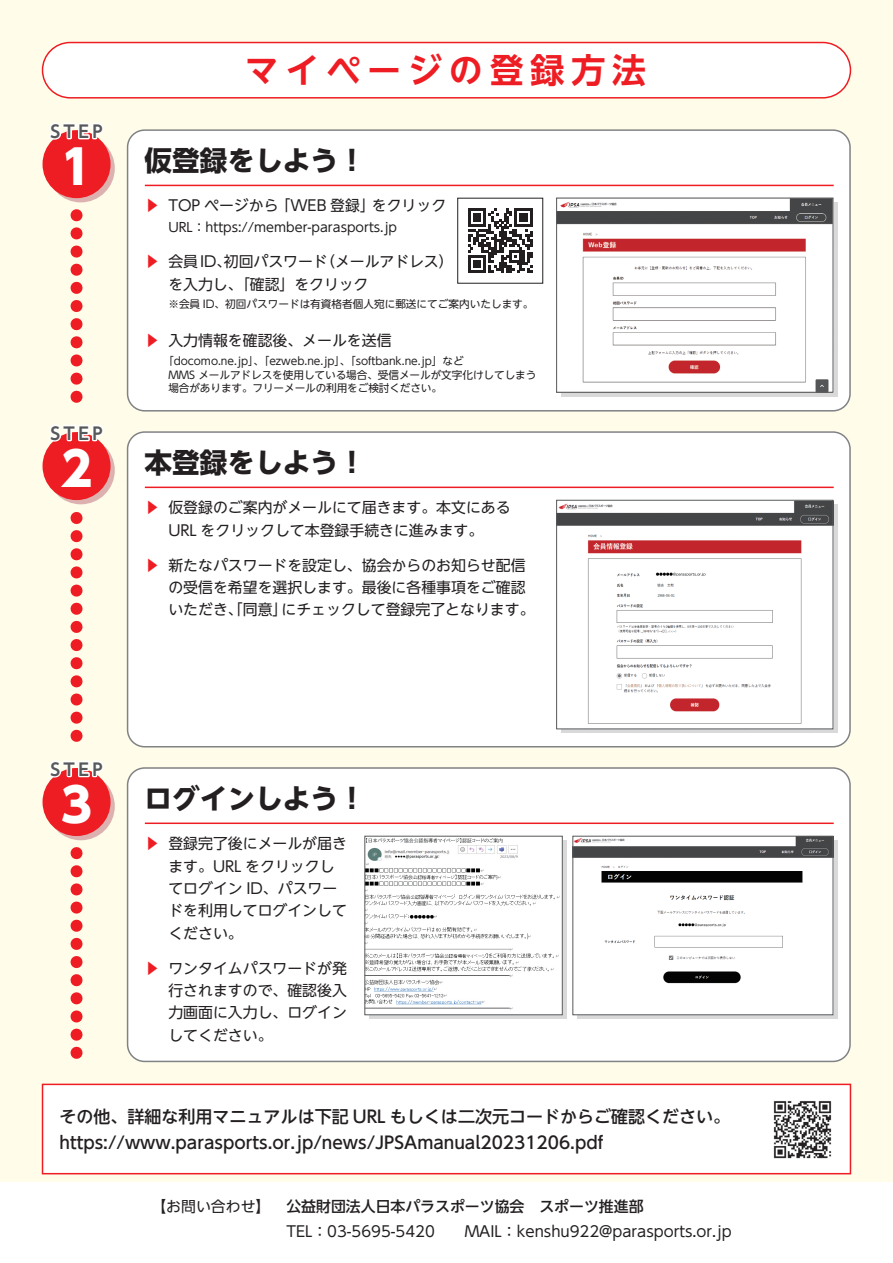
<style>
.page{position:relative;width:893px;height:1263px;background:#fffde9}
.page>*{position:absolute;margin:0;border:0;box-sizing:border-box;transform-origin:0 0}
.t1{font:800 46.8px "UD Shin Go NT Pr 6 N";color:#fff}
.t2{font:700 34.05px "UD Shin Go NT Pr 6 N De";letter-spacing:.2em;color:#ee1d23}
.t3{font:700 27.6px "UD Shin Go NT Pr 6 N";color:#231f20}
.t4{font:500 16.95px/25.5px "UD Shin Go NT Pr 6 N";color:#231f20}
.t5{font:700 16.95px "UD Shin Go NT Pr 6 N De";letter-spacing:.2em;color:#57585a}
.t6{font:14.85px/22.4px "UD Shin Go NT Pr 6 N";color:#231f20}
.t7{font:12.75px "UD Shin Go NT Pr 6 N";color:#231f20}
.t8{font:10.65px/13.8px "UD Shin Go NT Pr 6 N";letter-spacing:-.005em;color:#231f20}
.s1{color:#ee1d23}
.s2{font-weight:500}
</style>
<div class="page">
<div style="left:0;top:1182px;width:893px;height:81px;background:#fff"></div>
<div style="left:128px;top:130px;width:722px;height:281px;background:#fff;border-radius:17px"></div>
<div style="left:127px;top:129px;width:724px;height:282px;border:2px solid #808285;border-radius:17px"></div>
<div style="left:128px;top:432px;width:722px;height:315px;background:#fff;border-radius:17px"></div>
<div style="left:127px;top:431px;width:724px;height:316px;border:2px solid #808285;border-radius:17px"></div>
<div style="left:128px;top:768px;width:722px;height:293px;background:#fff;border-radius:17px"></div>
<div style="left:127px;top:767px;width:724px;height:295px;border:2px solid #808285;border-radius:17px"></div>
<div style="left:43px;top:1084px;width:807px;height:90px;background:#fff"></div>
<div style="left:42px;top:1084px;width:809px;height:90px;border:2px solid #ee1d23"></div>
<hr style="left:145px;top:185px;width:689px;height:1px;background:#ee1d23">
<div style="left:43px;top:43px;width:807px;height:55px;background:#fff;border-radius:28px"></div>
<div style="left:42px;top:42px;width:809px;height:57px;border:2px solid #ee1d23;border-radius:28px"></div>
<svg style="left:47px;top:134px;width:68px;height:68px"></svg>
<div style="left:43px;top:130px;width:68px;height:68px;background:#ee1d23;border-radius:50%"></div>
<svg style="left:49px;top:123px;width:55px;height:18px"></svg>
<svg style="left:47px;top:436px;width:68px;height:68px"></svg>
<div style="left:43px;top:432px;width:68px;height:68px;background:#ee1d23;border-radius:50%"></div>
<svg style="left:49px;top:424px;width:55px;height:19px"></svg>
<svg style="left:47px;top:772px;width:68px;height:68px"></svg>
<div style="left:43px;top:768px;width:68px;height:68px;background:#ee1d23;border-radius:50%"></div>
<svg style="left:49px;top:760px;width:55px;height:19px"></svg>
<svg style="left:71px;top:215px;width:12px;height:188px"></svg>
<hr style="left:145px;top:487px;width:689px;height:1px;background:#ee1d23">
<svg style="left:71px;top:518px;width:12px;height:224px"></svg>
<hr style="left:145px;top:822px;width:689px;height:2px;background:#ee1d23">
<svg style="left:71px;top:853px;width:12px;height:206px"></svg>
<svg style="left:561px;top:202px;width:276px;height:194px;background:#d2d2d3"></svg>
<svg style="left:561px;top:504px;width:276px;height:229px;background:#cacbcc"></svg>
<svg style="left:577px;top:840px;width:260px;height:179px;background:#cdcdce"></svg>
<img style="left:558px;top:200px;width:273px;height:191px">
<img style="left:558px;top:502px;width:273px;height:225px">
<img style="left:574px;top:838px;width:257px;height:175px">
<div style="left:457px;top:198px;width:86px;height:85px;border:1px solid #231f20"></div>
<svg style="left:468px;top:208px;width:64px;height:65px"></svg>
<div style="left:556px;top:198px;width:277px;height:195px;border:1px solid #57585a"></div>
<div style="left:556px;top:500px;width:277px;height:229px;border:1px solid #57585a"></div>
<div style="left:572px;top:836px;width:261px;height:179px;border:1px solid #57585a"></div>
<div style="left:369px;top:840px;width:198px;height:179px;background:linear-gradient(to right,#d9d9da,#d9d9da)"></div>
<img style="left:366px;top:838px;width:195px;height:175px">
<div style="left:364px;top:836px;width:199px;height:179px;border:1px solid #57585a"></div>
<img style="left:773px;top:1101px;width:59px;height:58px">
<p class="t5" style="left:50px;top:118px;width:54px">STEP</p>
<h1 class="t1" style="left:61px;top:129px;width:32px">1</h1>
<p class="t5" style="left:50px;top:420px;width:54px">STEP</p>
<h1 class="t1" style="left:61px;top:431px;width:32px">2</h1>
<h2 class="t2" style="left:245px;top:43px;width:403px">マイページの登録方法</h2>
<h3 class="t3" style="left:145px;top:138px;width:223px">仮登録をしよう！</h3>
<p class="t6" style="left:145px;top:194px;width:303px"><span class="s1">▶</span> TOP ページから「WEB 登録」をクリック</p>
<p class="t7" style="left:168px;top:216px;width:230px">URL：https://member-parasports.jp</p>
<p class="t6" style="left:168px;top:250px;width:287px;text-indent:-23px"><span class="s1">▶</span> 会員ID、初回パスワード（メールアドレス）を入力し、「確認」をクリック</p>
<p class="t8" style="left:168px;top:297px;width:367px">※会員 ID、初回パスワードは有資格者個人宛に郵送にてご案内いたします。</p>
<p class="t6" style="left:145px;top:329px;width:248px"><span class="s1">▶</span> 入力情報を確認後、メールを送信</p>
<p class="t8" style="left:168px;top:353px;width:370px;text-indent:-5px">「docomo.ne.jp」、「ezweb.ne.jp」、「softbank.ne.jp」など<br>MMS メールアドレスを使用している場合、受信メールが文字化けしてしまう場合があります。フリーメールの利用をご検討ください。</p>
<h3 class="t3" style="left:145px;top:440px;width:223px">本登録をしよう！</h3>
<p class="t6" style="left:145px;top:496px;width:367px;text-align:center"><span class="s1">▶</span> 仮登録のご案内がメールにて届きます。本文にある<br>URL をクリックして本登録手続きに進みます。</p>
<p class="t6" style="left:168px;top:553px;width:368px;text-indent:-23px"><span class="s1">▶</span> 新たなパスワードを設定し、協会からのお知らせ配信の受信を希望を選択します。最後に各種事項をご確認いただき、「同意」にチェックして登録完了となります。</p>
<p class="t5" style="left:50px;top:755px;width:54px">STEP</p>
<h1 class="t1" style="left:61px;top:767px;width:32px">3</h1>
<h3 class="t3" style="left:145px;top:776px;width:223px">ログインしよう！</h3>
<p class="t6" style="left:168px;top:832px;width:180px;text-indent:-23px"><span class="s1">▶</span> 登録完了後にメールが届きます。URL をクリックしてログイン ID、パスワードを利用してログインしてください。</p>
<p class="t6" style="left:168px;top:956px;width:180px;text-align:justify;text-indent:-23px"><span class="s1">▶</span> ワンタイムパスワードが発行されますので、確認後入力画面に入力し、ログインしてください。</p>
<p class="t4" style="left:60px;top:1103px;width:672px">その他、詳細な利用マニュアルは下記 URL もしくは二次元コードからご確認ください。https://www.parasports.or.jp/news/JPSAmanual20231206.pdf</p>
<p class="t6" style="left:286px;top:1193px;width:447px;line-height:25.5px;text-indent:-135px">【お問い合わせ】 <span class="s2">公益財団法人日本パラスポーツ協会　スポーツ推進部<br></span>TEL：03-5695-5420　　MAIL：kenshu922@parasports.or.jp</p>
</div>
